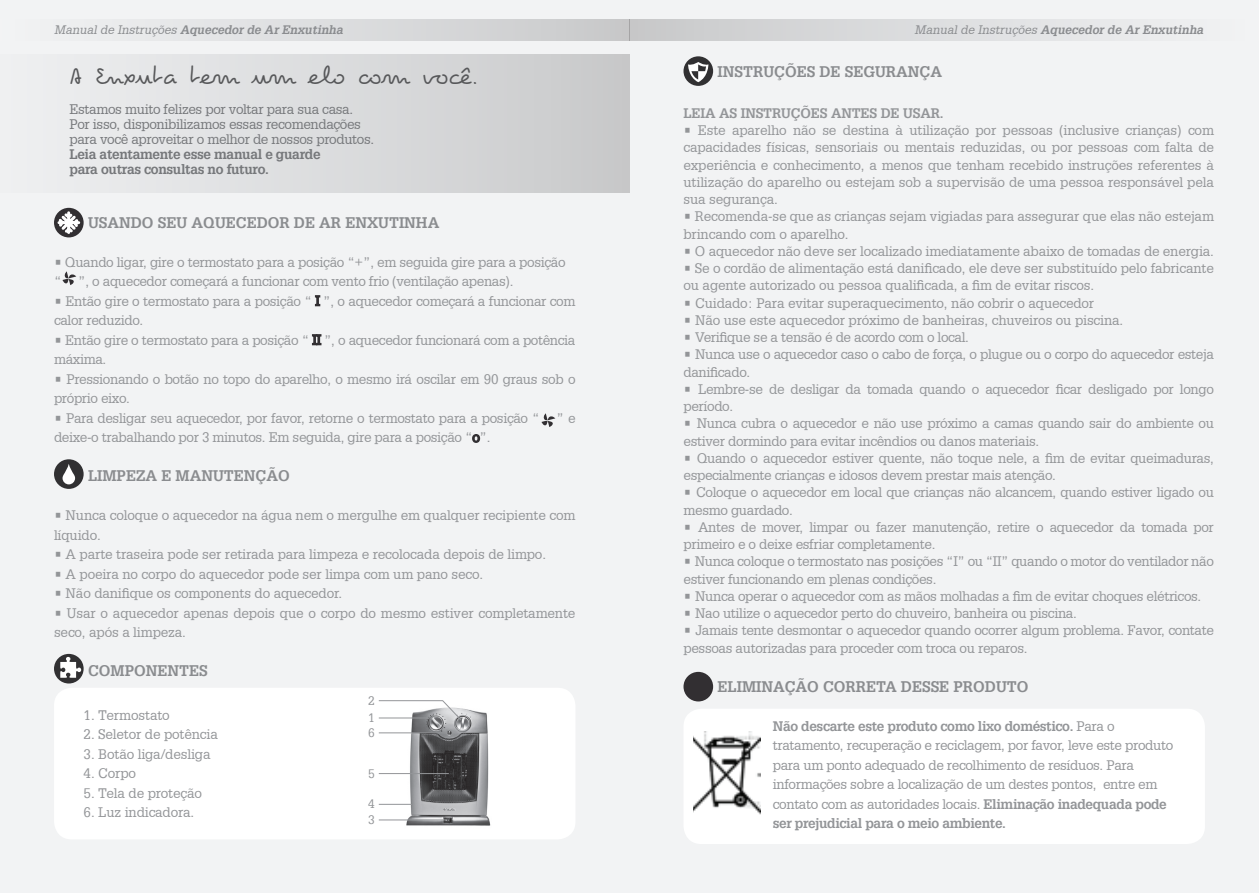
<style>
.page{position:relative;width:1259px;height:893px;background:#f2f3f4}
.page>*{position:absolute;margin:0;border:0;box-sizing:border-box;transform-origin:0 0}
.t1{font:27px "Pecita";color:#57585a}
.t2{font:700 15px "Glypha LT";color:#8a8c8f}
.t3{font:13.5px/17.2px "Glypha LT";letter-spacing:-.025em;color:#939598}
.t4{font:13.5px/15px "Glypha LT";letter-spacing:-.025em;color:#76787b}
.t5{font:700 13.5px/15px "Glypha LT";letter-spacing:-.025em;color:#76787b}
.t6{font:700 13.5px "Glypha LT";color:#939598}
.t7{font:italic 700 12px "Glypha LT";color:#8a8c8f}
.t8{font:12px/17.1px "Glypha LT";color:#939598}
.s1{font-weight:400}
.s2{font-weight:700}
</style>
<div class="page">
<div style="left:0;top:20px;width:629px;height:20px;background:linear-gradient(to right,#f2f3f5,#c9c9cb)"></div>
<div style="left:629px;top:20px;width:630px;height:20px;background:linear-gradient(to right,#c8c9ca,#f2f3f4)"></div>
<div style="left:54px;top:688px;width:521px;height:151px;background:#fff;border-radius:18px"></div>
<div style="left:0;top:54px;width:629px;height:138px;background:linear-gradient(to right,#eff0f2,#c9c9cb)"></div>
<svg style="left:314px;top:295px;width:7px;height:12px"></svg>
<svg style="left:311px;top:334px;width:11px;height:12px"></svg>
<svg style="left:472px;top:434px;width:9px;height:9px"></svg>
<svg style="left:683px;top:56px;width:30px;height:30px"></svg>
<svg style="left:688px;top:62px;width:20px;height:20px"></svg>
<div style="left:54px;top:459px;width:30px;height:30px;background:#313032;border-radius:50%"></div>
<svg style="left:63px;top:464px;width:12px;height:20px"></svg>
<svg style="left:54px;top:208px;width:30px;height:29px"></svg>
<svg style="left:56px;top:210px;width:26px;height:25px"></svg>
<svg style="left:62px;top:271px;width:14px;height:14px"></svg>
<svg style="left:541px;top:413px;width:14px;height:14px"></svg>
<div style="left:54px;top:654px;width:30px;height:29px;background:#313032;border-radius:50%"></div>
<svg style="left:60px;top:656px;width:22px;height:22px"></svg>
<img style="left:401px;top:708px;width:90px;height:118px">
<svg style="left:378px;top:700px;width:84px;height:21px"></svg>
<hr style="left:379px;top:718px;width:53px;height:1px;background:#939598">
<hr style="left:379px;top:732px;width:70px;height:1px;background:#939598">
<hr style="left:379px;top:773px;width:70px;height:1px;background:#939598">
<hr style="left:379px;top:804px;width:33px;height:1px;background:#939598">
<hr style="left:379px;top:820px;width:67px;height:1px;background:#939598">
<div style="left:683px;top:709px;width:522px;height:135px;background:#fff;border-radius:18px"></div>
<div style="left:683px;top:672px;width:30px;height:29px;background:#322f32;border-radius:50%"></div>
<img style="left:693px;top:731px;width:67px;height:84px">
<p class="t7" style="left:54px;top:23px;width:290px"><span class="s1">Manual de Instruções</span> Aquecedor de Ar Enxutinha</p>
<p class="t7" style="left:914px;top:23px;width:290px"><span class="s1">Manual de Instruções</span> Aquecedor de Ar Enxutinha</p>
<h1 class="t1" style="left:70px;top:59px;width:409px">A Enxuta tem um elo com você.</h1>
<p class="t4" style="left:70px;top:102px;width:306px">Estamos muito felizes por voltar para sua casa.<br>Por isso, disponibilizamos essas recomendações para você aproveitar o melhor de nossos produtos.</p>
<p class="t5" style="left:70px;top:147px;width:252px">Leia atentamente esse manual e guarde para outras consultas no futuro.</p>
<p class="t2" style="left:717px;top:62px;width:226px">INSTRUÇÕES DE SEGURANÇA</p>
<p class="t6" style="left:683px;top:105px;width:17px">Leia</p>
<p class="t6" style="left:719px;top:105px;width:32px">as instruções</p>
<p class="t6" style="left:831px;top:105px;width:11px">antes</p>
<p class="t6" style="left:880px;top:105px;width:33px">de usar</p>
<p class="t6" style="left:940px;top:105px;width:5px">.</p>
<p class="t3" style="left:683px;top:121px;width:532px;text-align:justify">• Este aparelho não se destina à utilização por pessoas (inclusive crianças) com capacidades físicas, sensoriais ou mentais reduzidas, ou por pessoas com falta de experiência e conhecimento, a menos que tenham recebido instruções referentes à utilização do aparelho ou estejam sob a supervisão de uma pessoa responsável pela sua segurança.</p>
<p class="t3" style="left:683px;top:208px;width:532px">• Recomenda-se que as crianças sejam vigiadas para assegurar que elas não estejam brincando com o aparelho.</p>
<p class="t3" style="left:683px;top:242px;width:532px">• O aquecedor não deve ser localizado imediatamente abaixo de tomadas de energia.</p>
<p class="t3" style="left:683px;top:259px;width:532px">• Se o cordão de alimentação está danificado, ele deve ser substituído pelo fabricante ou agente autorizado ou pessoa qualificada, a fim de evitar riscos.</p>
<p class="t3" style="left:683px;top:294px;width:412px">• Cuidado: Para evitar superaquecimento, não cobrir o aquecedor</p>
<p class="t3" style="left:683px;top:311px;width:441px">• Não use este aquecedor próximo de banheiras, chuveiros ou piscina.</p>
<p class="t3" style="left:683px;top:328px;width:287px">• Verifique se a tensão é de acordo com o local.</p>
<p class="t3" style="left:683px;top:346px;width:532px">• Nunca use o aquecedor caso o cabo de força, o plugue ou o corpo do aquecedor esteja danificado.</p>
<p class="t3" style="left:683px;top:380px;width:532px">• Lembre-se de desligar da tomada quando o aquecedor ficar desligado por longo período.</p>
<p class="t3" style="left:683px;top:415px;width:532px">• Nunca cubra o aquecedor e não use próximo a camas quando sair do ambiente ou estiver dormindo para evitar incêndios ou danos materiais.</p>
<p class="t3" style="left:683px;top:449px;width:532px">• Quando o aquecedor estiver quente, não toque nele, a fim de evitar queimaduras, especialmente crianças e idosos devem prestar mais atenção.</p>
<p class="t3" style="left:683px;top:484px;width:532px">• Coloque o aquecedor em local que crianças não alcancem, quando estiver ligado ou mesmo guardado.</p>
<p class="t3" style="left:683px;top:518px;width:532px">• Antes de mover, limpar ou fazer manutenção, retire o aquecedor da tomada por primeiro e o deixe esfriar completamente.</p>
<p class="t3" style="left:683px;top:553px;width:532px">• Nunca coloque o termostato nas posições “I” ou “II” quando o motor do ventilador não estiver funcionando em plenas condições.</p>
<p class="t3" style="left:683px;top:587px;width:519px">• Nunca operar o aquecedor com as mãos molhadas a fim de evitar choques elétricos.</p>
<p class="t3" style="left:683px;top:604px;width:395px">• Nao utilize o aquecedor perto do chuveiro, banheira ou piscina.</p>
<p class="t3" style="left:683px;top:622px;width:532px">• Jamais tente desmontar o aquecedor quando ocorrer algum problema. Favor, contate pessoas autorizadas para proceder com troca ou reparos.</p>
<p class="t2" style="left:717px;top:677px;width:312px">ELIMINAÇÃO CORRETA DESSE PRODUTO</p>
<p class="t3" style="left:773px;top:716px;width:402px;line-height:19.5px"><span class="s2">Não descarte este produto como lixo doméstico.</span> Para o tratamento, recuperação e reciclagem, por favor, leve este produto para um ponto adequado de recolhimento de resíduos. Para informações sobre a localização de um destes pontos, entre em contato com as autoridades locais. <span class="s2">Eliminação inadequada pode ser prejudicial para o meio ambiente.</span></p>
<p class="t2" style="left:88px;top:213px;width:353px">USANDO SEU AQUECEDOR DE AR ENXUTINHA</p>
<p class="t3" style="left:54px;top:252px;width:513px;line-height:19.5px">• Quando ligar, gire o termostato para a posição “+”, em seguida gire para a posição “ ”, o aquecedor começará a funcionar com vento frio (ventilação apenas).</p>
<p class="t3" style="left:54px;top:291px;width:523px;line-height:19.5px">• Então gire o termostato para a posição “ ”, o aquecedor começará a funcionar com calor reduzido.</p>
<p class="t3" style="left:54px;top:330px;width:523px;line-height:19.5px">• Então gire o termostato para a posição “ ”, o aquecedor funcionará com a potência máxima.</p>
<p class="t3" style="left:54px;top:369px;width:523px;line-height:19.5px">• Pressionando o botão no topo do aparelho, o mesmo irá oscilar em 90 graus sob o próprio eixo.</p>
<p class="t3" style="left:54px;top:409px;width:487px">• Para desligar seu aquecedor, por favor, retorne o termostato para a posição “</p>
<p class="t3" style="left:556px;top:409px;width:20px">” e</p>
<p class="t3" style="left:54px;top:428px;width:438px">deixe-o trabalhando por 3 minutos. Em seguida, gire para a posição “ ”.</p>
<p class="t2" style="left:88px;top:466px;width:203px">LIMPEZA E MANUTENÇÃO</p>
<p class="t3" style="left:54px;top:505px;width:523px;line-height:19.5px">• Nunca coloque o aquecedor na água nem o mergulhe em qualquer recipiente com líquido.</p>
<p class="t3" style="left:54px;top:545px;width:493px">• A parte traseira pode ser retirada para limpeza e recolocada depois de limpo.</p>
<p class="t3" style="left:54px;top:565px;width:431px">• A poeira no corpo do aquecedor pode ser limpa com um pano seco.</p>
<p class="t3" style="left:54px;top:584px;width:290px">• Não danifique os components do aquecedor.</p>
<p class="t3" style="left:54px;top:603px;width:523px;line-height:19.5px">• Usar o aquecedor apenas depois que o corpo do mesmo estiver completamente seco, após a limpeza.</p>
<p class="t2" style="left:88px;top:661px;width:121px">COMPONENTES</p>
<p class="t8" style="left:368px;top:692px;width:8px">2<br>1</p>
<p class="t8" style="left:368px;top:724px;width:8px">6</p>
<p class="t8" style="left:368px;top:765px;width:8px">5</p>
<p class="t8" style="left:368px;top:795px;width:8px;line-height:16.4px">4<br>3</p>
<p class="t3" style="left:84px;top:706px;width:88px">1. Termostato</p>
<p class="t3" style="left:84px;top:725px;width:136px">2. Seletor de potência</p>
<p class="t3" style="left:84px;top:745px;width:128px">3. Botão liga/desliga</p>
<p class="t3" style="left:84px;top:764px;width:54px">4. Corpo</p>
<p class="t3" style="left:84px;top:784px;width:120px">5. Tela de proteção</p>
<p class="t3" style="left:84px;top:803px;width:112px">6. Luz indicadora.</p>
</div>
